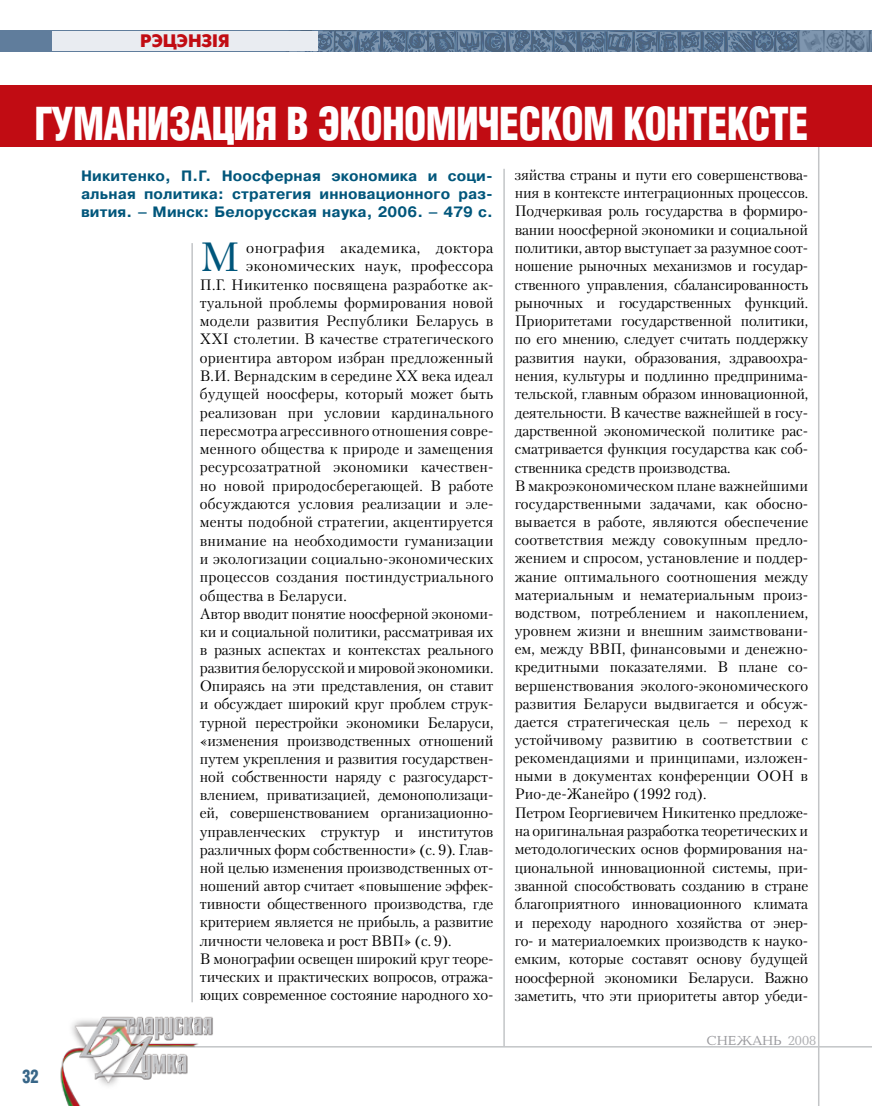
<style>
.page{position:relative;width:872px;height:1106px;background:#fff}
.page>*{position:absolute;margin:0;border:0;box-sizing:border-box;transform-origin:0 0}
.t1{font:700 44.25px "AG Letterica Cond L";letter-spacing:-.01em;color:#fff;scale:.9 1}
.t2{font:40.65px "Petersburg C";color:#00567b}
.t3{font:18px "Futuris Extra C";color:#c10c13}
.t4{font:700 18px "AG Letterica Cond L";color:#386688;scale:.9 1}
.t5{font:15px/18.3px "Petersburg C";letter-spacing:-.01em;color:#000}
.t6{font:15px "Petersburg C";letter-spacing:.01em;color:#000}
.t7{font:700 15px/18px "Pragmatica C";letter-spacing:.01em;color:#00567b;text-align:justify}
.t8{font:15px "Petersburg C";letter-spacing:.025em;color:#000}
.t9{font:13.5px "Baltica C";color:#97979b}
.s1{color:#aeafb2}
</style>
<div class="page">
<img style="left:285px;top:30px;width:587px;height:1px">
<svg style="left:0;top:31px;width:871px;height:21px;background:#5f7995"></svg>
<div style="left:52px;top:31px;width:266px;height:20px;background:#e9ecf1"></div>
<hr style="left:146px;top:1046px;width:726px;height:1px;background:#c3c5c7">
<img style="left:60px;top:1002px;width:170px;height:104px">
<svg style="left:871px;top:31px;width:1px;height:21px"></svg>
<hr style="left:818px;top:135px;width:1px;height:971px;background:#c3c5c7">
<hr style="left:503px;top:169px;width:2px;height:877px;background:#c3c5c7">
<hr style="left:191px;top:243px;width:2px;height:759px;background:#c3c5c7">
<div style="left:0;top:85px;width:872px;height:61px;background:#c10c13"></div>
<p class="t3" style="left:140px;top:31px;width:91px">РЭЦЭНЗІЯ</p>
<h1 class="t1" style="left:35px;top:97px;width:861px">гуманизация в экономическом контексте</h1>
<p class="t7" style="left:81px;top:167px;width:413px">Никитенко, П.Г. Ноосферная экономика и соци&shy;альная политика: стратегия инновационного раз&shy;вития. – Минск: Белорусская наука, 2006. – 479 с.</p>
<h2 class="t2" style="left:200px;top:233px;width:41px">М</h2>
<p class="t8" style="left:246px;top:239px;width:249px">онография академика, доктора</p>
<p class="t5" style="left:514px;top:165px;width:295px">зяйства страны и пути его совершенствова&shy;ния в контексте интеграционных процессов.<br>Подчеркивая роль государства в формиро&shy;вании ноосферной экономики и социальной политики, автор выступает за разумное соот&shy;ношение рыночных механизмов и государ&shy;ственного управления, сбалансированность рыночных и государственных функций.<br>Приоритетами государственной политики, по его мнению, следует считать поддержку развития науки, образования, здравоохра&shy;нения, культуры и подлинно предпринима&shy;тельской, главным образом инновационной, деятельности. В качестве важнейшей в госу&shy;дарственной экономической политике рас&shy;сматривается функция государства как соб&shy;ственника средств производства.<br>В макроэкономическом плане важнейшими государственными задачами, как обосно&shy;вывается в работе, являются обеспечение соответствия между совокупным предло&shy;жением и спросом, установление и поддер&shy;жание оптимального соотношения между материальным и нематериальным произ&shy;водством, потреблением и накоплением, уровнем жизни и внешним заимствовани&shy;ем, между ВВП, финансовыми и денежно&shy;кредитными показателями. В плане со&shy;вершенствования эколого-экономического развития Беларуси выдвигается и обсуж&shy;дается стратегическая цель – переход к устойчивому развитию в соответствии с рекомендациями и принципами, изложен&shy;ными в документах конференции ООН в Рио-де-Жанейро (1992 год).<br>Петром Георгиевичем Никитенко предложе&shy;на оригинальная разработка теоретических и методологических основ формирования на&shy;циональной инновационной системы, при&shy;званной способствовать созданию в стране благоприятного инновационного климата и переходу народного хозяйства от энер&shy;го- и материалоемких производств к науко&shy;емким, которые составят основу будущей ноосферной экономики Беларуси. Важно заметить, что эти приоритеты автор убеди-</p>
<p class="t6" style="left:246px;top:257px;width:249px">экономических наук, профессора</p>
<p class="t6" style="left:200px;top:275px;width:295px">П.Г. Никитенко посвящена разработке ак-</p>
<p class="t6" style="left:200px;top:294px;width:295px">туальной проблемы формирования новой</p>
<p class="t6" style="left:200px;top:312px;width:295px">модели развития Республики Беларусь в</p>
<p class="t6" style="left:200px;top:330px;width:295px">ХХI столетии. В качестве стратегического</p>
<p class="t6" style="left:200px;top:348px;width:295px">ориентира автором избран предложенный</p>
<p class="t6" style="left:200px;top:367px;width:295px">В.И. Вернадским в середине ХХ века идеал</p>
<p class="t6" style="left:200px;top:385px;width:295px">будущей ноосферы, который может быть</p>
<p class="t6" style="left:200px;top:403px;width:295px">реализован при условии кардинального</p>
<p class="t6" style="left:200px;top:422px;width:295px">пересмотра агрессивного отношения совре-</p>
<p class="t6" style="left:200px;top:440px;width:295px">менного общества к природе и замещения</p>
<p class="t6" style="left:200px;top:458px;width:295px">ресурсозатратной экономики качествен-</p>
<p class="t6" style="left:200px;top:476px;width:295px">но новой природосберегающей. В работе</p>
<p class="t6" style="left:200px;top:495px;width:295px">обсуждаются условия реализации и эле-</p>
<p class="t6" style="left:200px;top:513px;width:295px">менты подобной стратегии, акцентируется</p>
<p class="t6" style="left:200px;top:531px;width:295px">внимание на необходимости гуманизации</p>
<p class="t6" style="left:200px;top:550px;width:295px">и экологизации социально-экономических</p>
<p class="t6" style="left:200px;top:568px;width:295px">процессов создания постиндустриального</p>
<p class="t6" style="left:200px;top:586px;width:148px">общества в Беларуси.</p>
<p class="t5" style="left:200px;top:604px;width:295px">Автор вводит понятие ноосферной экономи-</p>
<p class="t5" style="left:200px;top:622px;width:295px">ки и социальной политики, рассматривая их</p>
<p class="t5" style="left:200px;top:640px;width:295px">в разных аспектах и контекстах реального</p>
<p class="t5" style="left:200px;top:658px;width:295px">развития белорусской и мировой экономики.</p>
<p class="t5" style="left:200px;top:676px;width:295px">Опираясь на эти представления, он ставит</p>
<p class="t5" style="left:200px;top:695px;width:295px">и обсуждает широкий круг проблем струк-</p>
<p class="t5" style="left:200px;top:713px;width:295px">турной перестройки экономики Беларуси,</p>
<p class="t5" style="left:200px;top:731px;width:295px">«изменения производственных отношений</p>
<p class="t5" style="left:200px;top:749px;width:295px">путем укрепления и развития государствен-</p>
<p class="t5" style="left:200px;top:767px;width:295px">ной собственности наряду с разгосударст-</p>
<p class="t5" style="left:200px;top:785px;width:295px">влением, приватизацией, демонополизаци-</p>
<p class="t5" style="left:200px;top:804px;width:295px">ей, совершенствованием организационно-</p>
<p class="t5" style="left:200px;top:822px;width:295px">управленческих структур и институтов</p>
<p class="t5" style="left:200px;top:840px;width:295px">различных форм собственности» (с. 9). Глав-</p>
<p class="t5" style="left:200px;top:858px;width:295px">ной целью изменения производственных от-</p>
<p class="t5" style="left:200px;top:876px;width:295px">ношений автор считает «повышение эффек-</p>
<p class="t5" style="left:200px;top:894px;width:295px">тивности общественного производства, где</p>
<p class="t5" style="left:200px;top:912px;width:295px">критерием является не прибыль, а развитие</p>
<p class="t5" style="left:200px;top:931px;width:253px">личности человека и рост ВВП» (с. 9).</p>
<p class="t5" style="left:200px;top:949px;width:295px">В монографии освещен широкий круг теоре-</p>
<p class="t5" style="left:200px;top:967px;width:295px">тических и практических вопросов, отража-</p>
<p class="t5" style="left:200px;top:985px;width:295px">ющих современное состояние народного хо-</p>
<p class="t4" style="left:23px;top:1065px;width:20px">32</p>
<p class="t9" style="left:706px;top:1033px;width:111px">СНЕЖАНЬ <span class="s1">2008</span></p>
</div>
